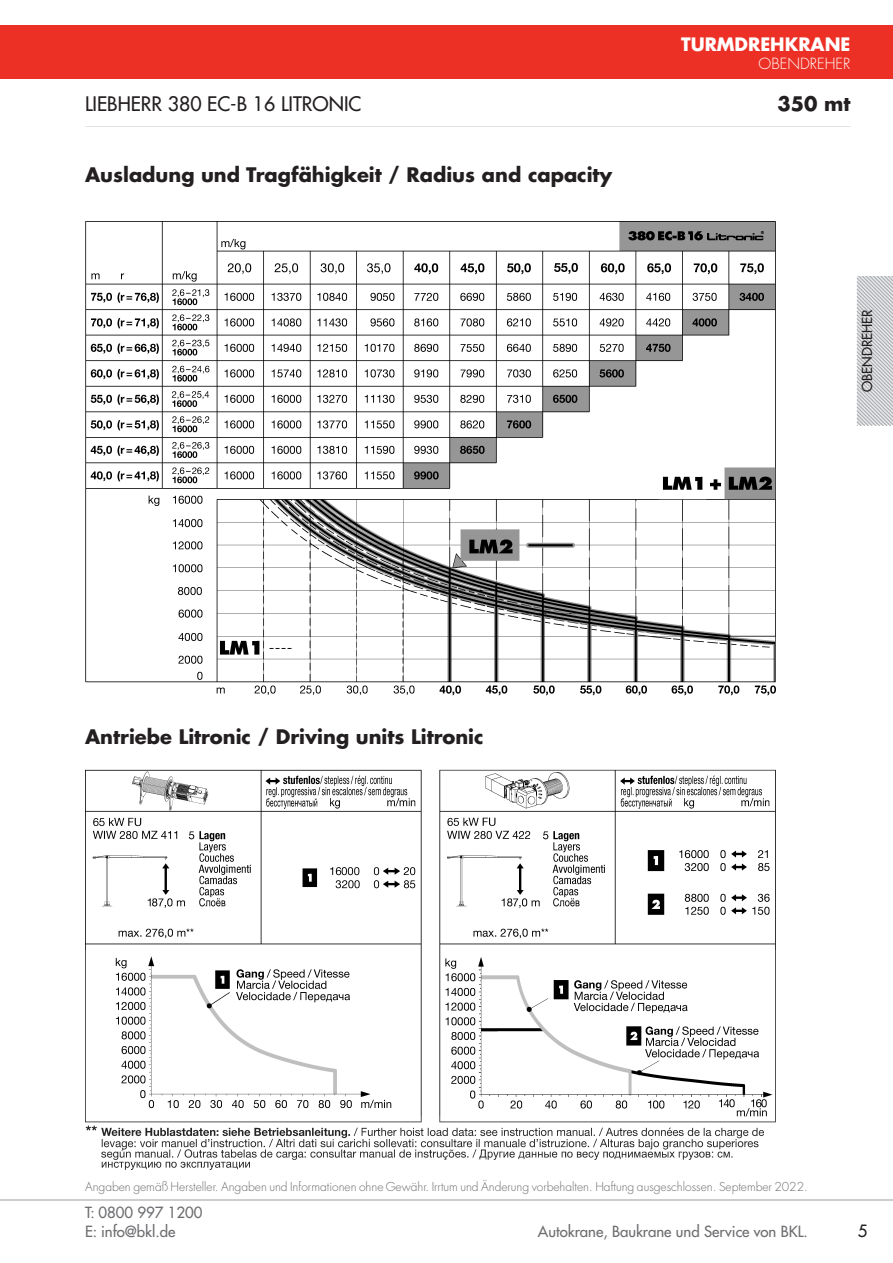
<style>
.page{position:relative;width:893px;height:1263px;background:#fff}
.page>*{position:absolute;margin:0;border:0;box-sizing:border-box;transform-origin:0 0}
.t1{font:700 19.5px "Futura LT Pro";color:#231f20}
.t2{font:500 19.5px "Futura LT Pro";color:#231f20}
.t3{font:700 18px "Futura LT Pro";color:#fff}
.t4{font:500 16.5px "Futura LT Pro";color:#231f20}
.t5{font:500 15px/19.5px "Futura LT Pro";color:#6c6d70}
.t6{font:300 15px "Futura LT Pro";color:#fff}
.t7{font:500 13.5px "Futura LT Pro";color:#231f20}
.t8{font:300 12px "Futura LT Pro";color:#6c6d70}
</style>
<div class="page">
<svg style="left:857px;top:276px;width:36px;height:150px;background:#cdced1"></svg>
<hr style="left:85px;top:126px;width:765px;height:2px;background:#cfcdcc">
<div style="left:0;top:26px;width:893px;height:53px;background:#ed3025"></div>
<hr style="left:0;top:1199px;width:893px;height:2px;background:#cfcdcc">
<img style="left:85px;top:221px;width:691px;height:948px">
<div style="left:85px;top:704px;width:765px;height:63px;background:#fff"></div>
<h1 class="t2" style="left:85px;top:89px;width:278px">LIEBHERR 380 EC-B 16 LITRONIC</h1>
<h1 class="t1" style="left:85px;top:160px;width:529px">Ausladung und Tragfähigkeit / Radius and capacity</h1>
<h2 class="t3" style="left:681px;top:30px;width:171px">TURMDREHKRANE</h2>
<p class="t6" style="left:758px;top:54px;width:93px">OBENDREHER</p>
<h1 class="t1" style="left:777px;top:89px;width:75px">350 mt</h1>
<p class="t7" style="left:857px;top:392px;width:84px;rotate:-90deg">OBENDREHER</p>
<h1 class="t1" style="left:85px;top:721px;width:400px">Antriebe Litronic / Driving units Litronic</h1>
<p class="t8" style="left:85px;top:1179px;width:724px">Angaben gemäß Hersteller. Angaben und Informationen ohne Gewähr. Irrtum und Änderung vorbehalten. Haftung ausgeschlossen. September 2022.</p>
<p class="t5" style="left:85px;top:1202px;width:119px">T: 0800 997 1200<br>E: info@bkl.de</p>
<p class="t5" style="left:538px;top:1221px;width:272px">Autokrane, Baukrane und Service von BKL.</p>
<h3 class="t4" style="left:858px;top:1219px;width:11px">5</h3>
</div>
